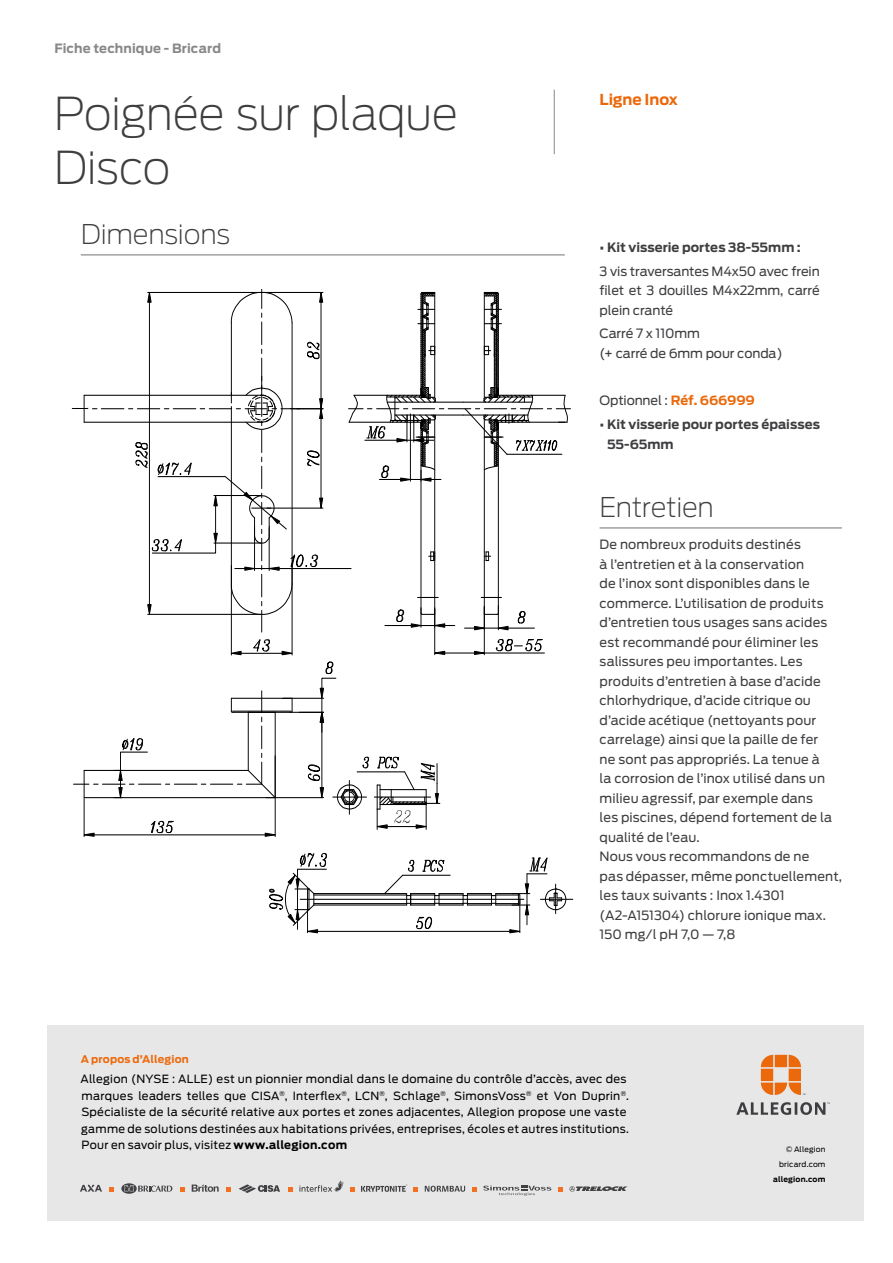
<style>
.page{position:relative;width:893px;height:1263px;background:#fff}
.page>*{position:absolute;margin:0;border:0;box-sizing:border-box;transform-origin:0 0}
.t1{font:200 45px/54px "Antenna";letter-spacing:-.015em;color:#3e3d40}
.t2{font:200 27px "Antenna";letter-spacing:-.01em;color:#3e3d40}
.t3{font:700 15px "Antenna";letter-spacing:-.01em;color:#eb690b}
.t4{font:12.75px/19.5px "Antenna";letter-spacing:.01em;color:#3e3d40}
.t5{font:700 12.75px/19.5px "Antenna";letter-spacing:.005em;color:#3e3d40}
.t6{font:12.75px/19.5px "Antenna";letter-spacing:-.01em;color:#3e3d40}
.t7{font:700 12.75px "Antenna";letter-spacing:.01em;color:#87888a}
.t8{font:11.25px/16.5px "Antenna";letter-spacing:.025em;color:#000}
.t9{font:700 10.5px "Antenna";letter-spacing:.015em;color:#eb690b}
.t10{font:7.5px/15px "Antenna";letter-spacing:.02em;color:#000;text-align:right}
.t11{font:700 7.5px "Antenna";letter-spacing:.015em;color:#000}
.s1{font-weight:700;color:#eb690b}
.s2{font-weight:700}
</style>
<div class="page">
<hr style="left:81px;top:255px;width:484px;height:1px;background:#707172">
<hr style="left:357px;top:772px;width:48px;height:1px;background:#000">
<svg style="left:363px;top:757px;width:6px;height:11px"></svg>
<hr style="left:279px;top:568px;width:72px;height:1px;background:#000">
<hr style="left:421px;top:422px;width:1px;height:191px;background:#000">
<svg style="left:429px;top:552px;width:5px;height:9px"></svg>
<hr style="left:484px;top:560px;width:1px;height:54px;background:#000">
<svg style="left:484px;top:552px;width:7px;height:9px"></svg>
<hr style="left:484px;top:419px;width:1px;height:133px;background:#000">
<svg style="left:418px;top:597px;width:20px;height:1px"></svg>
<hr style="left:434px;top:419px;width:1px;height:195px;background:#000">
<svg style="left:481px;top:597px;width:20px;height:1px"></svg>
<hr style="left:498px;top:422px;width:1px;height:191px;background:#000">
<hr style="left:434px;top:609px;width:1px;height:46px;background:#000">
<hr style="left:484px;top:607px;width:1px;height:48px;background:#000">
<hr style="left:445px;top:653px;width:30px;height:1px;background:#000">
<hr style="left:484px;top:653px;width:60px;height:1px;background:#000">
<svg style="left:434px;top:651px;width:11px;height:4px"></svg>
<svg style="left:474px;top:651px;width:11px;height:4px"></svg>
<svg style="left:496px;top:639px;width:46px;height:12px"></svg>
<img style="left:72px;top:407px;width:18px;height:3px">
<hr style="left:84px;top:422px;width:178px;height:1px;background:#000">
<hr style="left:84px;top:395px;width:178px;height:1px;background:#000">
<hr style="left:231px;top:565px;width:1px;height:90px;background:#000">
<hr style="left:292px;top:565px;width:1px;height:90px;background:#000">
<hr style="left:241px;top:653px;width:41px;height:1px;background:#000">
<svg style="left:231px;top:651px;width:10px;height:4px"></svg>
<svg style="left:282px;top:651px;width:11px;height:4px"></svg>
<svg style="left:253px;top:640px;width:17px;height:11px"></svg>
<svg style="left:92px;top:289px;width:231px;height:343px"></svg>
<hr style="left:231px;top:698px;width:61px;height:1px;background:#000">
<hr style="left:232px;top:712px;width:59px;height:1px;background:#000">
<svg style="left:291px;top:699px;width:2px;height:13px"></svg>
<hr style="left:275px;top:712px;width:1px;height:86px;background:#000">
<hr style="left:283px;top:698px;width:41px;height:1px;background:#000">
<hr style="left:290px;top:712px;width:34px;height:1px;background:#000">
<hr style="left:232px;top:711px;width:59px;height:1px;background:#000">
<svg style="left:84px;top:395px;width:1px;height:27px"></svg>
<hr style="left:266px;top:797px;width:58px;height:1px;background:#000">
<hr style="left:322px;top:722px;width:1px;height:66px;background:#000">
<svg style="left:320px;top:787px;width:4px;height:11px"></svg>
<svg style="left:308px;top:765px;width:12px;height:15px"></svg>
<hr style="left:84px;top:798px;width:1px;height:38px;background:#000">
<hr style="left:275px;top:756px;width:1px;height:80px;background:#000">
<hr style="left:94px;top:835px;width:171px;height:1px;background:#000">
<svg style="left:83px;top:833px;width:11px;height:3px"></svg>
<svg style="left:265px;top:833px;width:11px;height:3px"></svg>
<svg style="left:151px;top:821px;width:22px;height:12px"></svg>
<svg style="left:74px;top:691px;width:201px;height:107px"></svg>
<hr style="left:333px;top:797px;width:34px;height:1px;background:#000">
<hr style="left:374px;top:797px;width:57px;height:1px;background:#000">
<hr style="left:349px;top:780px;width:1px;height:34px;background:#000">
<svg style="left:337px;top:785px;width:24px;height:24px"></svg>
<hr style="left:540px;top:899px;width:33px;height:1px;background:#000">
<hr style="left:300px;top:899px;width:224px;height:1px;background:#000">
<hr style="left:314px;top:905px;width:93px;height:1px;background:#000">
<hr style="left:314px;top:903px;width:93px;height:1px;background:#000">
<hr style="left:314px;top:893px;width:93px;height:1px;background:#000">
<hr style="left:314px;top:895px;width:93px;height:1px;background:#000">
<hr style="left:318px;top:931px;width:192px;height:1px;background:#000">
<svg style="left:270px;top:853px;width:57px;height:80px"></svg>
<svg style="left:376px;top:756px;width:64px;height:73px"></svg>
<svg style="left:348px;top:292px;width:222px;height:189px"></svg>
<hr style="left:554px;top:90px;width:1px;height:64px;background:#87888a">
<div style="left:47px;top:1025px;width:816px;height:195px;background:#e7e7e8"></div>
<svg style="left:761px;top:1055px;width:44px;height:40px"></svg>
<svg style="left:736px;top:1102px;width:94px;height:13px"></svg>
<svg style="left:180px;top:1187px;width:5px;height:5px"></svg>
<svg style="left:288px;top:1187px;width:5px;height:5px"></svg>
<svg style="left:226px;top:1187px;width:5px;height:5px"></svg>
<svg style="left:109px;top:1187px;width:5px;height:5px"></svg>
<svg style="left:350px;top:1187px;width:5px;height:5px"></svg>
<svg style="left:413px;top:1187px;width:5px;height:5px"></svg>
<svg style="left:239px;top:1184px;width:41px;height:9px"></svg>
<svg style="left:80px;top:1184px;width:22px;height:7px"></svg>
<svg style="left:361px;top:1184px;width:46px;height:8px"></svg>
<svg style="left:192px;top:1184px;width:27px;height:8px"></svg>
<svg style="left:299px;top:1180px;width:44px;height:12px"></svg>
<svg style="left:121px;top:1183px;width:51px;height:11px"></svg>
<svg style="left:425px;top:1186px;width:40px;height:6px"></svg>
<svg style="left:569px;top:1186px;width:58px;height:5px"></svg>
<svg style="left:483px;top:1185px;width:68px;height:11px"></svg>
<svg style="left:558px;top:1187px;width:5px;height:5px"></svg>
<svg style="left:472px;top:1187px;width:5px;height:5px"></svg>
<hr style="left:600px;top:528px;width:242px;height:1px;background:#707172">
<svg style="left:385px;top:608px;width:70px;height:19px"></svg>
<svg style="left:464px;top:605px;width:70px;height:25px"></svg>
<svg style="left:299px;top:662px;width:37px;height:70px"></svg>
<svg style="left:384px;top:858px;width:182px;height:75px"></svg>
<img style="left:393px;top:809px;width:20px;height:15px">
<p class="t7" style="left:55px;top:40px;width:168px">Fiche technique - Bricard</p>
<h1 class="t1" style="left:54px;top:87px;width:406px">Poignée sur plaque<br>Disco</h1>
<h2 class="t2" style="left:81px;top:218px;width:151px">Dimensions</h2>
<p class="t9" style="left:81px;top:1052px;width:110px">A propos d’Allegion</p>
<p class="t3" style="left:600px;top:91px;width:80px">Ligne Inox</p>
<p class="t5" style="left:600px;top:238px;width:203px">• Kit visserie portes 38-55mm :</p>
<p class="t4" style="left:600px;top:261px;width:222px;text-align:justify">3 vis traversantes M4x50 avec frein filet et 3 douilles M4x22mm, carré plein cranté</p>
<p class="t6" style="left:600px;top:324px;width:185px">Carré 7 x 110mm<br>(+ carré de 6mm pour conda)</p>
<p class="t6" style="left:600px;top:391px;width:157px">Optionnel : <span class="s1">Réf. 666999</span></p>
<p class="t5" style="left:607px;top:415px;width:215px;text-indent:-7px">• Kit visserie pour portes épaisses<br>55-65mm</p>
<h2 class="t2" style="left:600px;top:491px;width:116px">Entretien</h2>
<p class="t4" style="left:600px;top:535px;width:244px">De nombreux produits destinés<br>à l’entretien et à la conservation<br>de l’inox sont disponibles dans le commerce. L’utilisation de produits d’entretien tous usages sans acides est recommandé pour éliminer les salissures peu importantes. Les produits d’entretien à base d’acide chlorhydrique, d’acide citrique ou d’acide acétique (nettoyants pour carrelage) ainsi que la paille de fer<br>ne sont pas appropriés. La tenue à<br>la corrosion de l’inox utilisé dans un milieu agressif, par exemple dans<br>les piscines, dépend fortement de la qualité de l’eau.<br>Nous vous recommandons de ne<br>pas dépasser, même ponctuellement, les taux suivants : Inox 1.4301 (A2-A151304) chlorure ionique max.<br>150 mg/l pH 7,0 — 7,8</p>
<p class="t8" style="left:81px;top:1071px;width:550px">Allegion (NYSE : ALLE) est un pionnier mondial dans le domaine du contrôle d’accès, avec des marques leaders telles que CISA<sup>®</sup>, Interflex<sup>®</sup>, LCN<sup>®</sup>, Schlage<sup>®</sup>, SimonsVoss<sup>®</sup> et Von Duprin<sup>®</sup>.<br>Spécialiste de la sécurité relative aux portes et zones adjacentes, Allegion propose une vaste gamme de solutions destinées aux habitations privées, entreprises, écoles et autres institutions.<br>Pour en savoir plus, visitez <span class="s2">www.allegion.com</span></p>
<p class="t10" style="left:779px;top:1142px;width:48px">© Allegion bricard.com</p>
<p class="t11" style="left:773px;top:1175px;width:54px">allegion.com</p>
</div>
